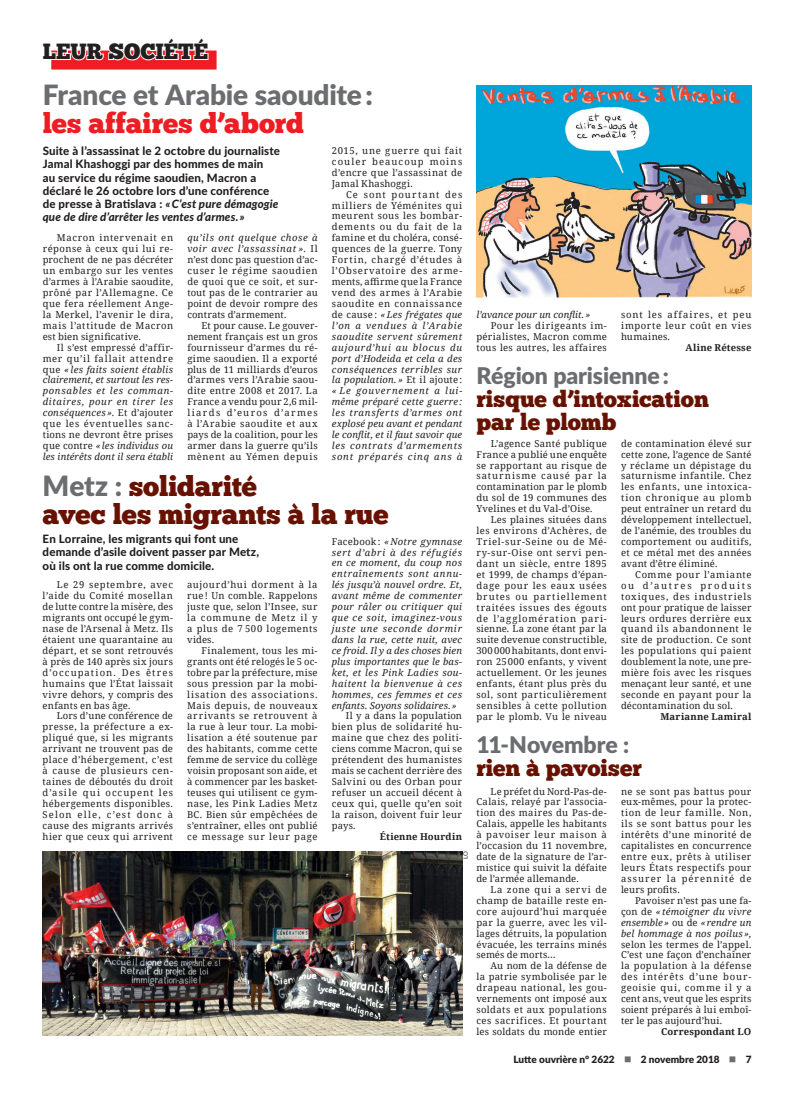
<style>
.page{position:relative;width:794px;height:1106px;background:#fff}
.page>*{position:absolute;margin:0;border:0;box-sizing:border-box;transform-origin:0 0}
.t1{font:28px/28px "Chunk Five";letter-spacing:-.005em;color:#671101}
.t2{font:900 28px "Lato";letter-spacing:-.005em;color:#6c6d70}
.t3{font:28px "Chunk Five";letter-spacing:-.005em;color:#ee1d23}
.t4{font:23px/23px "Chunk Five";letter-spacing:-.005em;color:#671101}
.t5{font:900 23px "Lato";letter-spacing:-.005em;color:#6c6d70}
.t6{font:22px "Chunk Five";color:#231f20}
.t7{font:800 11.5px/13.2px "Lato";letter-spacing:.01em;color:#231f20}
.t8{font:900 10px "Lato";color:#231f20}
.t9{font:9.5px/10.9px "Noto Serif";letter-spacing:.03em;color:#231f20;text-align:justify}
.t10{font:italic 9.5px/10.9px "Noto Serif";letter-spacing:.02em;color:#231f20;text-align:justify}
.t11{font:700 9.5px "Noto Serif";letter-spacing:.015em;color:#231f20}
.t12{font:6px "Lato";color:#231f20}
.s1{font-style:italic}
.s2{font-style:normal}
.s3{font-family:"Lato";font-weight:900;color:#6c6d70}
.s4{color:#6c6d70}
</style>
<div class="page">
<div style="left:51px;top:51px;width:166px;height:19px;background:#ee1d23"></div>
<svg style="left:51px;top:50px;width:158px;height:11px"></svg>
<img style="left:476px;top:85px;width:275px;height:212px">
<img style="left:43px;top:851px;width:420px;height:184px">
<h3 class="t6" style="left:43px;top:38px;width:167px">LEUR SOCIÉTÉ</h3>
<h1 class="t2" style="left:43px;top:74px;width:332px">France et Arabie saoudite:</h1>
<h1 class="t3" style="left:43px;top:107px;width:263px">les affaires d’abord</h1>
<p class="t7" style="left:43px;top:144px;width:239px">Suite à l’assassinat le 2 octobre du journaliste Jamal Khashoggi par des hommes de main<br>au service du régime saoudien, Macron a déclaré le 26 octobre lors d’une conférence de presse à Bratislava : <span class="s1">« C’est pure démagogie que de dire d’arrêter les ventes d’armes. »</span></p>
<p class="t9" style="left:43px;top:232px;width:132px;text-indent:14px">Macron intervenait en réponse à ceux qui lui re&shy;prochent de ne pas décréter un embargo sur les ventes d’armes à l’Arabie saoudite, prôné par l’Allemagne. Ce que fera réellement Ange&shy;la Merkel, l’avenir le dira, mais l’attitude de Macron est bien significative.</p>
<p class="t10" style="left:43px;top:341px;width:132px;text-indent:14px"><span class="s2">Il s’est empressé d’affir&shy;mer qu’il fallait attendre que</span> « les faits soient établis clairement, et surtout les res&shy;ponsables et les comman&shy;ditaires, pour en tirer les conséquences »<span class="s2">. Et d’ajouter que les éventuelles sanc&shy;tions ne devront être prises que contre</span> «les individus ou les intérêts dont il sera établi</p>
<p class="t9" style="left:332px;top:145px;width:132px">2015, une guerre qui fait couler beaucoup moins d’encre que l’assassinat de Jamal Khashoggi.</p>
<p class="t10" style="left:332px;top:188px;width:132px;text-indent:14px"><span class="s2">Ce sont pourtant des milliers de Yéménites qui meurent sous les bombar&shy;dements ou du fait de la famine et du choléra, consé&shy;quences de la guerre. Tony Fortin, chargé d’études à l’Observatoire des arme&shy;ments, affirme que la France vend des armes à l’Arabie saoudite en connaissance de cause :</span> «Les frégates que l’on a vendues à l’Arabie saoudite servent sûrement aujourd’hui au blocus du port d’Hodeida et cela a des conséquences terribles sur la population. » <span class="s2">Et il ajoute : </span>« Le gouvernement a lui&shy;même préparé cette guerre : les transferts d’armes ont explosé peu avant et pendant le conflit, et il faut savoir que les contrats d’armements sont préparés cinq ans à</p>
<p class="t9" style="left:187px;top:232px;width:132px"><span class="s1">qu’ils ont quelque chose à voir avec l’assassinat »</span>. Il n’est donc pas question d’ac&shy;cuser le régime saoudien de quoi que ce soit, et sur&shy;tout pas de le contrarier au point de devoir rompre des contrats d’armement.</p>
<p class="t9" style="left:187px;top:319px;width:132px;text-indent:14px">Et pour cause. Le gouver&shy;nement français est un gros fournisseur d’armes du ré&shy;gime saoudien. Il a exporté plus de 11 milliards d’euros d’armes vers l’Arabie saou&shy;dite entre 2008 et 2017. La France a vendu pour 2,6 mil&shy;liards d’euros d’armes à l’Arabie saoudite et aux pays de la coalition, pour les armer dans la guerre qu’ils mènent au Yémen depuis</p>
<h1 class="t1" style="left:43px;top:472px;width:347px"><span class="s3">Metz :</span> solidarité<br>avec les migrants à la rue</h1>
<p class="t7" style="left:43px;top:532px;width:218px">En Lorraine, les migrants qui font une demande d’asile doivent passer par Metz, où ils ont la rue comme domicile.</p>
<p class="t9" style="left:43px;top:579px;width:132px;text-indent:14px">Le 29 septembre, avec l’aide du Comité mosellan de lutte contre la misère, des migrants ont occupé le gym&shy;nase de l’Arsenal à Metz. Ils étaient une quarantaine au départ, et se sont retrouvés à près de 140 après six jours d’occupation. Des êtres humains que l’État laissait vivre dehors, y compris des enfants en bas âge.</p>
<p class="t9" style="left:43px;top:710px;width:132px;text-indent:14px">Lors d’une conférence de presse, la préfecture a ex&shy;pliqué que, si les migrants arrivant ne trouvent pas de place d’hébergement, c’est à cause de plusieurs cen&shy;taines de déboutés du droit d’asile qui occupent les hébergements disponibles.<br>Selon elle, c’est donc à cause des migrants arrivés hier que ceux qui arrivent</p>
<p class="t10" style="left:332px;top:535px;width:132px"><span class="s2">Facebook :</span> « Notre gymnase sert d’abri à des réfugiés en ce moment, du coup nos entraînements sont annu&shy;lés jusqu’à nouvel ordre. Et, avant même de commenter pour râler ou critiquer qui que ce soit, imaginez-vous juste une seconde dormir dans la rue, cette nuit, avec ce froid. Il y a des choses bien plus importantes que le bas&shy;ket, et les Pink Ladies sou&shy;haitent la bienvenue à ces hommes, ces femmes et ces enfants. Soyons solidaires.»</p>
<p class="t9" style="left:332px;top:710px;width:132px;text-indent:14px">Il y a dans la population bien plus de solidarité hu&shy;maine que chez des politi&shy;ciens comme Macron, qui se prétendent des humanistes mais se cachent derrière des Salvini ou des Orban pour refuser un accueil décent à ceux qui, quelle qu’en soit la raison, doivent fuir leur pays.</p>
<p class="t11" style="left:380px;top:829px;width:84px">Étienne Hourdin</p>
<p class="t9" style="left:187px;top:579px;width:132px">aujourd’hui dorment à la rue ! Un comble. Rappelons juste que, selon l’Insee, sur la commune de Metz il y a plus de 7 500 logements vides.</p>
<p class="t9" style="left:187px;top:644px;width:132px;text-indent:14px">Finalement, tous les mi&shy;grants ont été relogés le 5 oc&shy;tobre par la préfecture, mise sous pression par la mobi&shy;lisation des associations.<br>Mais depuis, de nouveaux arrivants se retrouvent à la rue à leur tour. La mobi&shy;lisation a été soutenue par des habitants, comme cette femme de service du collège voisin proposant son aide, et à commencer par les basket&shy;teuses qui utilisent ce gym&shy;nase, les Pink Ladies Metz BC. Bien sûr empêchées de s’entraîner, elles ont publié ce message sur leur page</p>
<p class="t12" style="left:461px;top:859px;width:9px;rotate:-90deg">LO</p>
<p class="t10" style="left:476px;top:309px;width:115px">l’avance pour un conflit.»</p>
<p class="t9" style="left:476px;top:319px;width:132px;text-indent:14px">Pour les dirigeants im&shy;périalistes, Macron comme tous les autres, les affaires</p>
<p class="t9" style="left:621px;top:308px;width:132px">sont les affaires, et peu importe leur coût en vies humaines.</p>
<p class="t11" style="left:685px;top:340px;width:68px">Aline Rétesse</p>
<h2 class="t5" style="left:476px;top:358px;width:194px">Région parisienne:</h2>
<h2 class="t4" style="left:476px;top:387px;width:234px">risque d’intoxication par le plomb</h2>
<p class="t9" style="left:476px;top:437px;width:132px;text-indent:14px">L’agence Santé publique France a publié une enquête se rapportant au risque de saturnisme causé par la contamination par le plomb du sol de 19 communes des Yvelines et du Val-d’Oise.</p>
<p class="t9" style="left:476px;top:514px;width:132px;text-indent:14px">Les plaines situées dans les environs d’Achères, de Triel-sur-Seine ou de Mé&shy;ry-sur-Oise ont servi pen&shy;dant un siècle, entre 1895 et 1999, de champs d’épan&shy;dage pour les eaux usées brutes ou partiellement traitées issues des égouts de l’agglomération pari&shy;sienne. La zone étant par la suite devenue constructible, 300000habitants, dont envi&shy;ron 25000 enfants, y vivent actuellement. Or les jeunes enfants, étant plus près du sol, sont particulièrement sensibles à cette pollution par le plomb. Vu le niveau</p>
<p class="t9" style="left:621px;top:437px;width:132px">de contamination élevé sur cette zone, l’agence de Santé y réclame un dépistage du saturnisme infantile. Chez les enfants, une intoxica&shy;tion chronique au plomb peut entraîner un retard du développement intellectuel, de l’anémie, des troubles du comportement ou auditifs, et ce métal met des années avant d’être éliminé.</p>
<p class="t9" style="left:621px;top:568px;width:132px;text-indent:14px">Comme pour l’amiante ou d’autres produits toxiques, des industriels ont pour pratique de laisser leurs ordures derrière eux quand ils abandonnent le site de production. Ce sont les populations qui paient doublement la note, une pre&shy;mière fois avec les risques menaçant leur santé, et une seconde en payant pour la décontamination du sol.</p>
<p class="t11" style="left:660px;top:709px;width:93px">Marianne Lamiral</p>
<h2 class="t5" style="left:476px;top:727px;width:154px">11-Novembre :</h2>
<h2 class="t4" style="left:476px;top:757px;width:167px">rien à pavoiser</h2>
<p class="t9" style="left:476px;top:785px;width:132px;text-indent:14px">Le préfet du Nord-Pas-de-Calais, relayé par l’associa&shy;tion des maires du Pas-de-Calais, appelle les habitants à pavoiser leur maison à l’occasion du 11 novembre, date de la signature de l’ar&shy;mistice qui suivit la défaite de l’armée allemande.</p>
<p class="t9" style="left:476px;top:883px;width:132px;text-indent:14px">La zone qui a servi de champ de bataille reste en&shy;core aujourd’hui marquée par la guerre, avec les vil&shy;lages détruits, la population évacuée, les terrains minés semés de morts…</p>
<p class="t9" style="left:476px;top:960px;width:132px;text-indent:14px">Au nom de la défense de la patrie symbolisée par le drapeau national, les gou&shy;vernements ont imposé aux soldats et aux populations ces sacrifices. Et pourtant les soldats du monde entier</p>
<p class="t9" style="left:621px;top:785px;width:132px">ne se sont pas battus pour eux-mêmes, pour la protec&shy;tion de leur famille. Non, ils se sont battus pour les intérêts d’une minorité de capitalistes en concurrence entre eux, prêts à utiliser leurs États respectifs pour assurer la pérennité de leurs profits.</p>
<p class="t10" style="left:621px;top:894px;width:132px;text-indent:14px"><span class="s2">Pavoiser n’est pas une fa&shy;çon de</span> « témoigner du vivre ensemble» <span class="s2">ou de</span> «rendre un bel hommage à nos poilus »,</p>
<p class="t9" style="left:621px;top:938px;width:132px">selon les termes de l’appel.<br>C’est une façon d’enchaîner la population à la défense des intérêts d’une bour&shy;geoisie qui, comme il y a cent ans, veut que les esprits soient préparés à lui emboî&shy;ter le pas aujourd’hui.</p>
<p class="t11" style="left:661px;top:1024px;width:92px">Correspondant LO</p>
<p class="t8" style="left:513px;top:1052px;width:239px">Lutte ouvrière n° 2622 <span class="s4">■</span> 2 novembre 2018 <span class="s4">■</span> 7</p>
</div>
